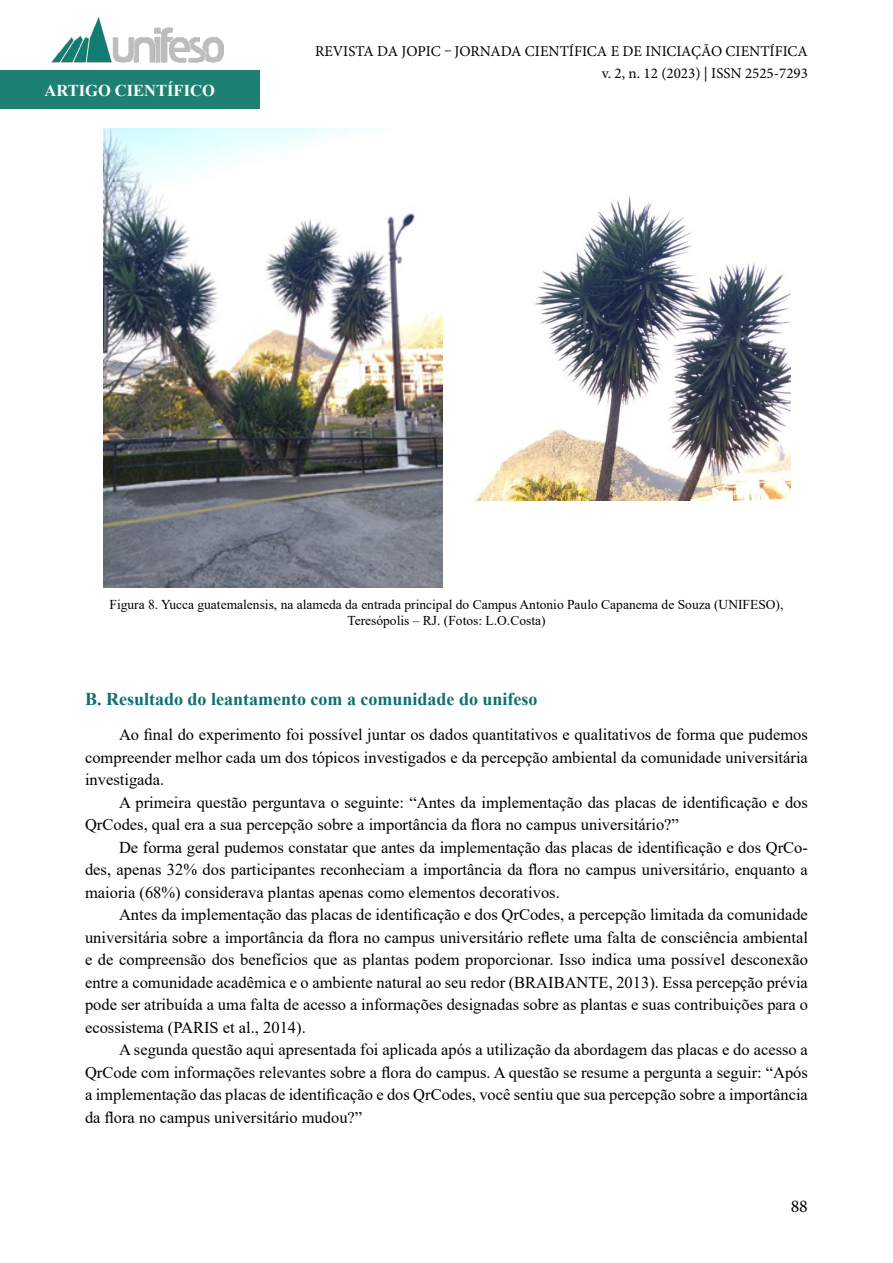
<style>
.page{position:relative;width:893px;height:1263px;background:#fff}
.page>*{position:absolute;margin:0;border:0;box-sizing:border-box;transform-origin:0 0}
.t1{font:700 18px "Times New Roman";color:#0c7070}
.t2{font:18px "Minion Pro";color:#000}
.t3{font:16.5px/22.5px "Times New Roman";color:#000;text-align:justify}
.t4{font:700 16.5px "Times New Roman";color:#fff}
.t5{font:15px/22.5px "Minion Pro";color:#000;text-align:right}
.t6{font:13.5px/16.2px "Times New Roman";color:#000;text-align:center}
</style>
<div class="page">
<div style="left:0;top:71px;width:259px;height:38px;background:#1e8072"></div>
<img style="left:51px;top:17px;width:173px;height:54px">
<img style="left:103px;top:128px;width:339px;height:459px">
<img style="left:474px;top:195px;width:316px;height:305px">
<p class="t4" style="left:44px;top:78px;width:172px">ARTIGO CIENTÍFICO</p>
<p class="t5" style="left:315px;top:40px;width:494px">REVISTA DA JOPIC – JORNADA CIENTÍFICA E DE INICIAÇÃO CIENTÍFICA v. 2, n. 12 (2023) | ISSN 2525-7293</p>
<p class="t6" style="left:109px;top:596px;width:675px">Figura 8. Yucca guatemalensis, na alameda da entrada principal do Campus Antonio Paulo Capanema de Souza (UNIFESO),<br>Teresópolis – RJ. (Fotos: L.O.Costa)</p>
<p class="t1" style="left:85px;top:686px;width:454px">B. Resultado do leantamento com a comunidade do unifeso</p>
<p class="t3" style="left:85px;top:723px;width:724px;text-indent:34px">Ao final do experimento foi possível juntar os dados quantitativos e qualitativos de forma que pudemos compreender melhor cada um dos tópicos investigados e da percepção ambiental da comunidade universitária investigada.</p>
<p class="t3" style="left:85px;top:790px;width:724px;text-indent:34px">A primeira questão perguntava o seguinte: “Antes da implementação das placas de identificação e dos<br>QrCodes, qual era a sua percepção sobre a importância da flora no campus universitário?”</p>
<p class="t3" style="left:85px;top:835px;width:724px;text-indent:34px">De forma geral pudemos constatar que antes da implementação das placas de identificação e dos QrCo&shy;des, apenas 32% dos participantes reconheciam a importância da flora no campus universitário, enquanto a maioria (68%) considerava plantas apenas como elementos decorativos.</p>
<p class="t3" style="left:85px;top:903px;width:724px;text-indent:34px">Antes da implementação das placas de identificação e dos QrCodes, a percepção limitada da comunidade universitária sobre a importância da flora no campus universitário reflete uma falta de consciência ambiental e de compreensão dos benefícios que as plantas podem proporcionar. Isso indica uma possível desconexão entre a comunidade acadêmica e o ambiente natural ao seu redor (BRAIBANTE, 2013). Essa percepção prévia pode ser atribuída a uma falta de acesso a informações designadas sobre as plantas e suas contribuições para o ecossistema (PARIS et al., 2014).</p>
<p class="t3" style="left:85px;top:1038px;width:724px;text-indent:34px">A segunda questão aqui apresentada foi aplicada após a utilização da abordagem das placas e do acesso a QrCode com informações relevantes sobre a flora do campus. A questão se resume a pergunta a seguir: “Após a implementação das placas de identificação e dos QrCodes, você sentiu que sua percepção sobre a importância da flora no campus universitário mudou?”</p>
<p class="t2" style="left:791px;top:1194px;width:19px">88</p>
</div>
